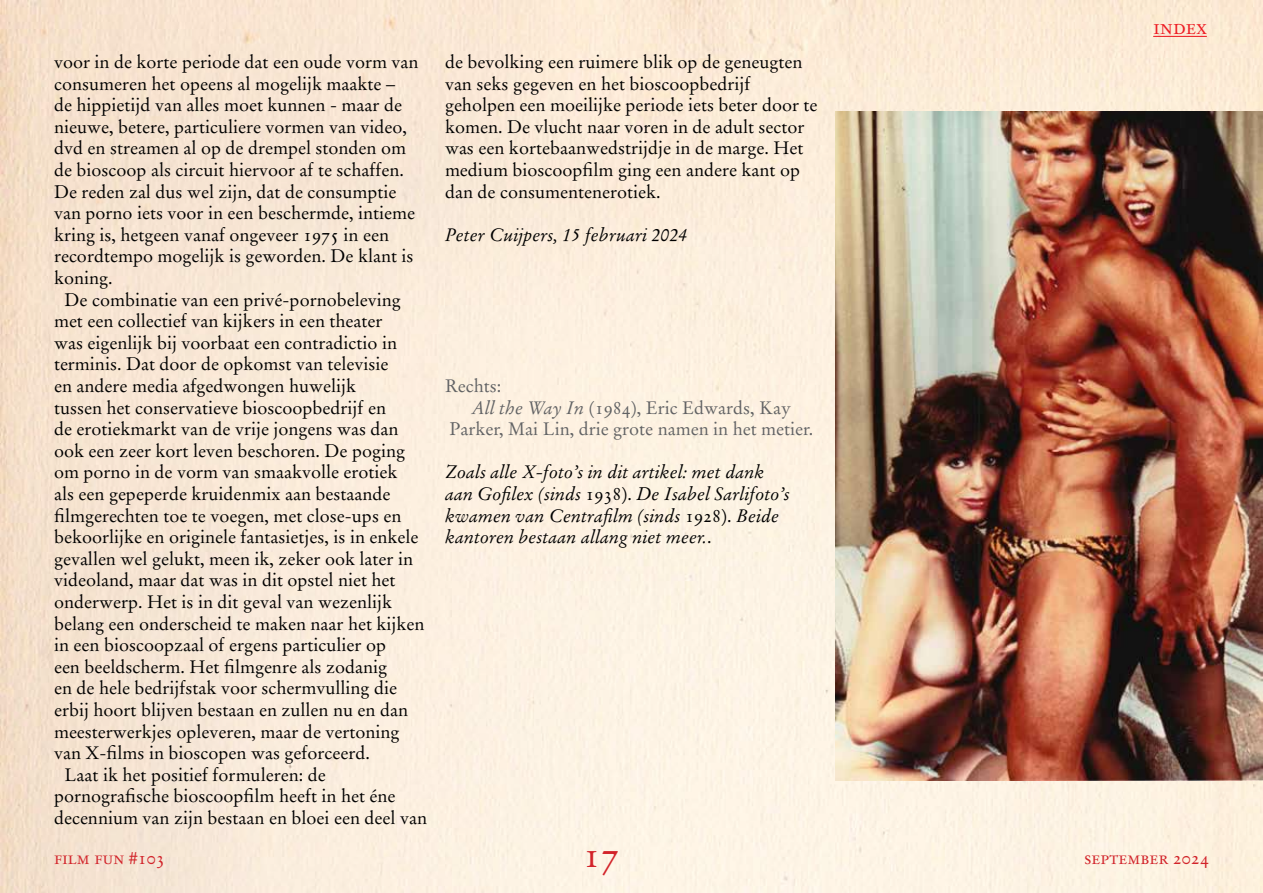
<style>
.page{position:relative;width:1263px;height:893px;background:#fff}
.page>*{position:absolute;margin:0;border:0;box-sizing:border-box;transform-origin:0 0}
.t1{font:36px "Stempel Garamond Roman SC";color:#d2232a}
.t2{font:21px "Stempel Garamond Roman SC";color:#ed1d24}
.t3{font:18px/21.6px "Stempel Garamond";color:#000}
.t4{font:italic 18px/21.6px "Stempel Garamond";color:#000}
.t5{font:18px "Stempel Garamond";color:#616264}
.t6{font:18px "Stempel Garamond Roman SC";color:#d2232a}
.s1{font-family:"Stempel Garamond Roman SC"}
.s2{font-style:italic}
.s3{font-family:"Stempel Garamond Roman SC";font-style:normal}
.s4{font-style:normal}
</style>
<div class="page">
<img style="left:0;top:0;width:1263px;height:893px">
<img style="left:836px;top:112px;width:427px;height:668px">
<hr style="left:1153px;top:36px;width:54px;height:1px;background:#ed1d24">
<p class="t3" style="left:54px;top:51px;width:366px">voor in de korte periode dat een oude vorm van</p>
<p class="t3" style="left:54px;top:73px;width:342px">consumeren het opeens al mogelijk maakte –</p>
<p class="t3" style="left:54px;top:94px;width:350px">de hippietijd van alles moet kunnen - maar de</p>
<p class="t3" style="left:54px;top:116px;width:354px">nieuwe, betere, particuliere vormen van video,</p>
<p class="t3" style="left:54px;top:138px;width:354px">dvd en streamen al op de drempel stonden om</p>
<p class="t3" style="left:54px;top:159px;width:352px">de bioscoop als circuit hiervoor af te schaffen.</p>
<p class="t3" style="left:54px;top:181px;width:344px">De reden zal dus wel zijn, dat de consumptie</p>
<p class="t3" style="left:54px;top:202px;width:363px">van porno iets voor in een beschermde, intieme</p>
<p class="t3" style="left:54px;top:224px;width:336px">kring is, hetgeen vanaf ongeveer <span class="s1">1975</span> in een</p>
<p class="t3" style="left:54px;top:246px;width:361px">recordtempo mogelijk is geworden. De klant is</p>
<p class="t3" style="left:54px;top:267px;width:60px">koning.</p>
<p class="t3" style="left:65px;top:289px;width:338px">De combinatie van een privé-pornobeleving</p>
<p class="t3" style="left:54px;top:310px;width:330px">met een collectief van kijkers in een theater</p>
<p class="t3" style="left:54px;top:332px;width:345px">was eigenlijk bij voorbaat een contradictio in</p>
<p class="t3" style="left:54px;top:354px;width:336px">terminis. Dat door de opkomst van televisie</p>
<p class="t3" style="left:54px;top:375px;width:304px">en andere media afgedwongen huwelijk</p>
<p class="t3" style="left:54px;top:397px;width:334px">tussen het conservatieve bioscoopbedrijf en</p>
<p class="t3" style="left:54px;top:418px;width:346px">de erotiekmarkt van de vrije jongens was dan</p>
<p class="t3" style="left:54px;top:440px;width:353px">ook een zeer kort leven beschoren. De poging</p>
<p class="t3" style="left:54px;top:462px;width:345px">om porno in de vorm van smaakvolle erotiek</p>
<p class="t3" style="left:54px;top:483px;width:338px">als een gepeperde kruidenmix aan bestaande</p>
<p class="t3" style="left:54px;top:505px;width:349px">filmgerechten toe te voegen, met close-ups en</p>
<p class="t3" style="left:54px;top:526px;width:366px">bekoorlijke en originele fantasietjes, is in enkele</p>
<p class="t3" style="left:54px;top:548px;width:361px">gevallen wel gelukt, meen ik, zeker ook later in</p>
<p class="t3" style="left:54px;top:570px;width:343px">videoland, maar dat was in dit opstel niet het</p>
<p class="t3" style="left:54px;top:591px;width:340px">onderwerp. Het is in dit geval van wezenlijk</p>
<p class="t3" style="left:54px;top:613px;width:372px">belang een onderscheid te maken naar het kijken</p>
<p class="t3" style="left:54px;top:634px;width:334px">in een bioscoopzaal of ergens particulier op</p>
<p class="t3" style="left:54px;top:656px;width:334px">een beeldscherm. Het filmgenre als zodanig</p>
<p class="t3" style="left:54px;top:678px;width:345px">en de hele bedrijfstak voor schermvulling die</p>
<p class="t3" style="left:54px;top:699px;width:356px">erbij hoort blijven bestaan en zullen nu en dan</p>
<p class="t3" style="left:54px;top:721px;width:347px">meesterwerkjes opleveren, maar de vertoning</p>
<p class="t3" style="left:54px;top:742px;width:318px">van X-films in bioscopen was geforceerd.</p>
<p class="t3" style="left:65px;top:764px;width:262px">Laat ik het positief formuleren: de</p>
<p class="t3" style="left:54px;top:786px;width:343px">pornografische bioscoopfilm heeft in het éne</p>
<p class="t3" style="left:54px;top:807px;width:374px">decennium van zijn bestaan en bloei een deel van</p>
<p class="t3" style="left:445px;top:51px;width:374px">de bevolking een ruimere blik op de geneugten van seks gegeven en het bioscoopbedrijf geholpen een moeilijke periode iets beter door te komen. De vlucht naar voren in de adult sector was een kortebaanwedstrijdje in de marge. Het medium bioscoopfilm ging een andere kant op dan de consumentenerotiek.</p>
<p class="t4" style="left:445px;top:224px;width:244px">Peter Cuijpers, 15 februari 2024</p>
<p class="t5" style="left:445px;top:375px;width:58px">Rechts:</p>
<p class="t5" style="left:472px;top:397px;width:321px"><span class="s2">All the Way In</span> (<span class="s1">1984</span>), Eric Edwards, Kay</p>
<p class="t5" style="left:450px;top:418px;width:365px">Parker, Mai Lin, drie grote namen in het metier.</p>
<p class="t4" style="left:445px;top:461px;width:346px">Zoals alle X-foto’s in dit artikel: met dank aan Gofilex (sinds <span class="s3">1938</span><span class="s4">).</span> De Isabel Sarlifoto’s kwamen van Centrafilm (sinds <span class="s3">1928</span><span class="s4">).</span> Beide kantoren bestaan allang niet meer.<span class="s4">.</span></p>
<p class="t2" style="left:1153px;top:14px;width:55px">index</p>
<p class="t6" style="left:54px;top:847px;width:112px">film fun #103</p>
<h1 class="t1" style="left:583px;top:833px;width:37px">17</h1>
<p class="t6" style="left:1084px;top:847px;width:126px">september 2024</p>
</div>
